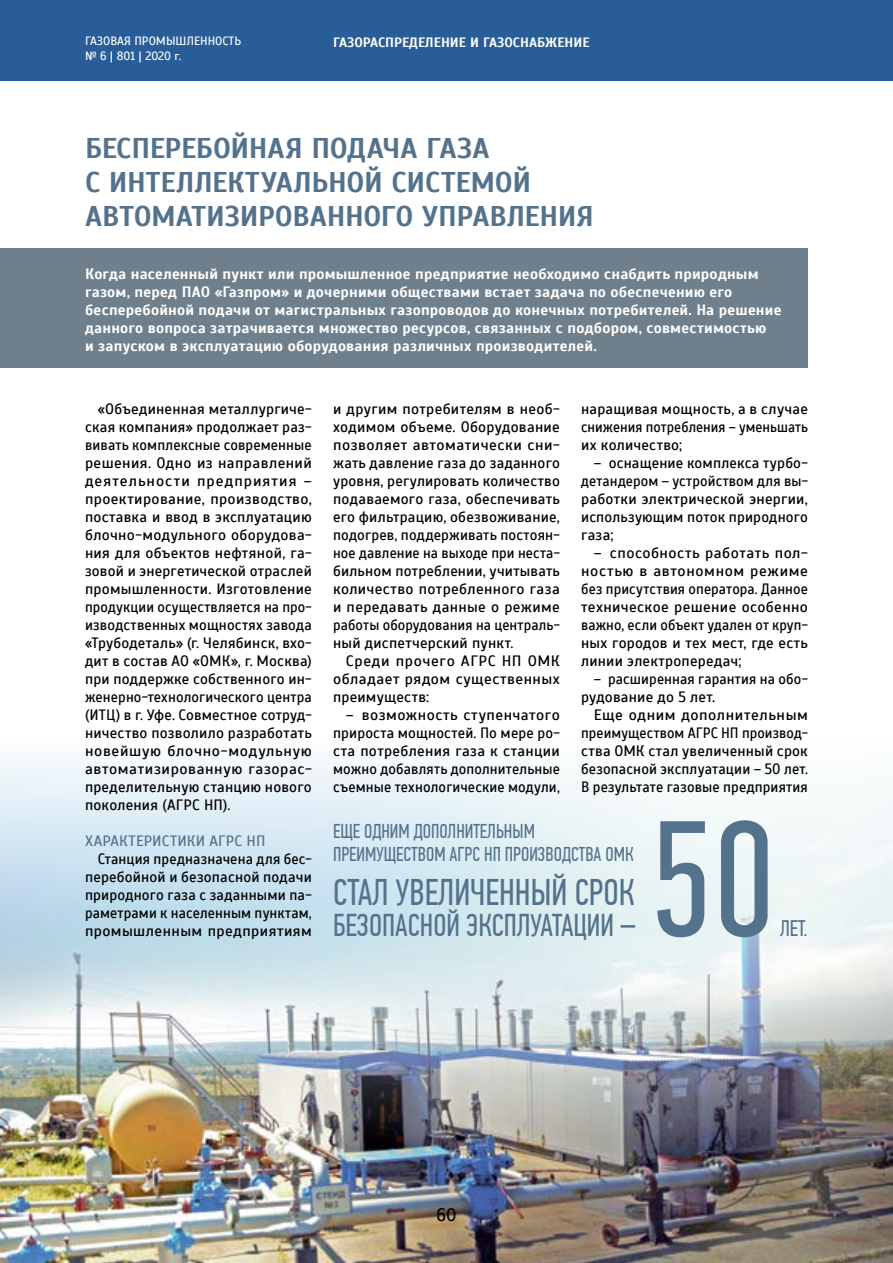
<style>
.page{position:relative;width:893px;height:1263px;background:#fff}
.page>*{position:absolute;margin:0;border:0;box-sizing:border-box;transform-origin:0 0}
.t1{font:165px "PF Din Text Comp Pro";color:#54728b}
.t2{font:37.05px "PF Din Text Comp Pro";color:#54728b}
.t3{font:31.5px "PF Din Text Comp Pro";color:#54728b}
.t4{font:700 28.5px/34.2px "Scada";letter-spacing:-.01em;color:#54728b}
.t5{font:22.5px "PF Din Text Comp Pro";color:#54728b}
.t6{font:19.95px/22.5px "PF Din Text Comp Pro";color:#54728b}
.t7{font:18px "Scada";color:#000}
.t8{font:15px/18px "Scada";letter-spacing:.01em;color:#000;text-align:justify}
.t9{font:700 15px/18px "Scada";letter-spacing:.015em;color:#fff}
.t10{font:15px/18px "Scada";letter-spacing:.01em;color:#000;text-align:justify;scale:.96 1}
.t11{font:15px/18px "Scada";letter-spacing:.01em;color:#000;scale:.95 1}
.t12{font:15px "Scada";letter-spacing:.01em;color:#54728b}
.t13{font:700 13.5px "Scada";color:#fff}
.t14{font:12px/14.4px "Scada";color:#fff}
</style>
<div class="page">
<div style="left:0;top:0;width:893px;height:81px;background:#295d97"></div>
<img style="left:0;top:761px;width:892px;height:502px">
<div style="left:0;top:248px;width:808px;height:120px;background:#6f7f8b"></div>
<p class="t14" style="left:85px;top:34px;width:158px">ГАЗОВАЯ ПРОМЫШЛЕННОСТЬ № 6 | 801 | 2020 г.</p>
<p class="t13" style="left:333px;top:34px;width:258px">ГАЗОРАСПРЕДЕЛЕНИЕ И ГАЗОСНАБЖЕНИЕ</p>
<h3 class="t4" style="left:85px;top:131px;width:510px">БЕСПЕРЕБОЙНАЯ ПОДАЧА ГАЗА<br>С ИНТЕЛЛЕКТУАЛЬНОЙ СИСТЕМОЙ<br>АВТОМАТИЗИРОВАННОГО УПРАВЛЕНИЯ</h3>
<p class="t9" style="left:85px;top:265px;width:698px">Когда населенный пункт или промышленное предприятие необходимо снабдить природным газом, перед ПАО «Газпром» и дочерними обществами встает задача по обеспечению его бесперебойной подачи от магистральных газопроводов до конечных потребителей. На решение данного вопроса затрачивается множество ресурсов, связанных с подбором, совместимостью<br>и запуском в эксплуатацию оборудования различных производителей.</p>
<p class="t8" style="left:85px;top:400px;width:228px;text-indent:13px">«Объединенная металлургиче&shy;ская компания» продолжает раз&shy;вивать комплексные современные решения. Одно из направлений деятельности предприятия – проектирование, производство, поставка и ввод в эксплуатацию блочно-модульного оборудова&shy;ния для объектов нефтяной, га&shy;зовой и энергетической отраслей промышленности. Изготовление продукции осуществляется на про&shy;изводственных мощностях завода «Трубодеталь» (г. Челябинск, вхо&shy;дит в состав АО «ОМК», г. Москва) при поддержке собственного ин&shy;женерно-технологического центра (ИТЦ) в г. Уфе. Совместное сотруд&shy;ничество позволило разработать новейшую блочно-модульную автоматизированную газорас&shy;пределительную станцию нового поколения (АГРС НП).</p>
<p class="t12" style="left:85px;top:832px;width:182px">ХАРАКТЕРИСТИКИ АГРС НП</p>
<p class="t10" style="left:85px;top:850px;width:238px;text-indent:13px">Станция предназначена для бес&shy;перебойной и безопасной подачи природного газа с заданными па&shy;раметрами к населенным пунктам, промышленным предприятиям</p>
<p class="t8" style="left:333px;top:400px;width:228px">и другим потребителям в необ&shy;ходимом объеме. Оборудование позволяет автоматически сни&shy;жать давление газа до заданного уровня, регулировать количество подаваемого газа, обеспечивать его фильтрацию, обезвоживание, подогрев, поддерживать постоян&shy;ное давление на выходе при неста&shy;бильном потреблении, учитывать количество потребленного газа и передавать данные о режиме работы оборудования на централь&shy;ный диспетчерский пункт.</p>
<p class="t8" style="left:333px;top:652px;width:228px;text-indent:13px">Среди прочего АГРС НП ОМК обладает рядом существенных преимуществ:</p>
<p class="t8" style="left:333px;top:706px;width:228px;text-indent:13px">– возможность ступенчатого прироста мощностей. По мере ро&shy;ста потребления газа к станции можно добавлять дополнительные съемные технологические модули,</p>
<p class="t8" style="left:581px;top:400px;width:228px">наращивая мощность, а в случае снижения потребления – уменьшать их количество;</p>
<p class="t8" style="left:581px;top:454px;width:228px;text-indent:13px">– оснащение комплекса турбо&shy;детандером – устройством для вы&shy;работки электрической энергии, использующим поток природного газа;</p>
<p class="t8" style="left:581px;top:544px;width:228px;text-indent:13px">– способность работать пол&shy;ностью в автономном режиме без присутствия оператора. Данное техническое решение особенно важно, если объект удален от круп&shy;ных городов и тех мест, где есть линии электропередач;</p>
<p class="t11" style="left:581px;top:670px;width:240px;text-indent:13px">– расширенная гарантия на обо&shy;рудование до 5 лет.</p>
<p class="t8" style="left:581px;top:706px;width:228px;text-indent:13px">Еще одним дополнительным преимуществом АГРС НП производ&shy;ства ОМК стал увеличенный срок безопасной эксплуатации – 50 лет.<br>В результате газовые предприятия</p>
<h3 class="t6" style="left:333px;top:820px;width:302px">ЕЩЕ ОДНИМ ДОПОЛНИТЕЛЬНЫМ<br>ПРЕИМУЩЕСТВОМ АГРС НП ПРОИЗВОДСТВА ОМК</h3>
<h2 class="t2" style="left:333px;top:871px;width:303px">СТАЛ УВЕЛИЧЕННЫЙ СРОК</h2>
<h3 class="t3" style="left:333px;top:907px;width:304px">БЕЗОПАСНОЙ ЭКСПЛУАТАЦИИ –</h3>
<h1 class="t1" style="left:650px;top:785px;width:127px">50</h1>
<h3 class="t5" style="left:780px;top:915px;width:29px">ЛЕТ.</h3>
<p class="t7" style="left:436px;top:1204px;width:22px">60</p>
</div>
